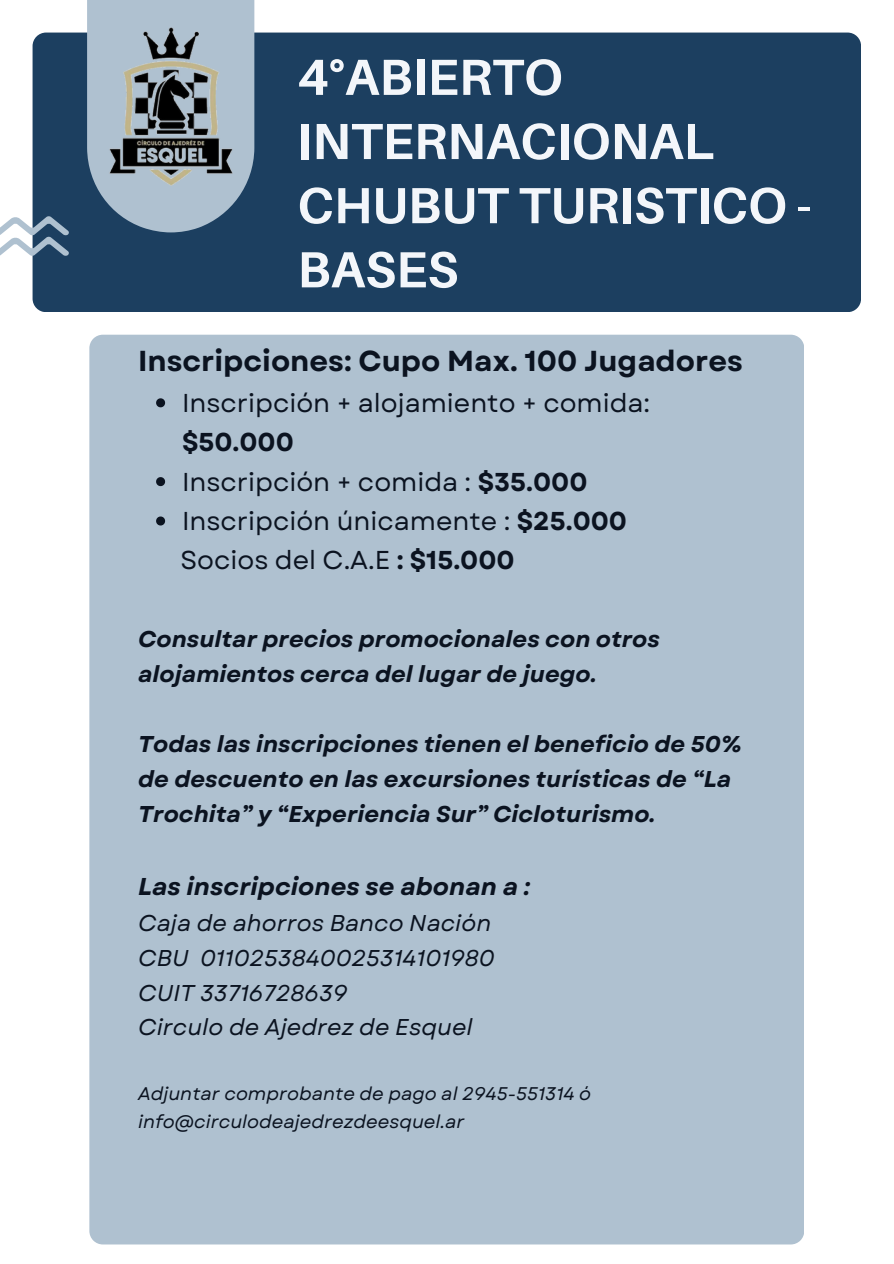
<style>
.page{position:relative;width:894px;height:1264px;background:#fff}
.page>*{position:absolute;margin:0;border:0;box-sizing:border-box;transform-origin:0 0}
.t1{font:700 50.85px/64.2px "Aileron";color:#f3f6fa}
.t2{font:700 28.8px "Garet";color:#0b1320}
.t3{font:25.8px/39.3px "Garet";color:#0b1320}
.t4{font:italic 700 24.3px "Garet";color:#0b1320}
.t5{font:italic 700 22.8px/34.8px "Garet";color:#0b1320}
.t6{font:italic 22.8px/34.8px "Garet";color:#0b1320}
.t7{font:italic 18.3px "Garet";color:#0b1320}
.s1{font-weight:700}
</style>
<div class="page">
<div style="left:33px;top:33px;width:827px;height:279px;background:#1c3f60;border-radius:14px"></div>
<svg style="left:87px;top:0;width:167px;height:232px"></svg>
<svg style="left:0;top:216px;width:69px;height:40px"></svg>
<div style="left:89px;top:335px;width:715px;height:909px;background:#afc1d0"></div>
<svg style="left:156px;top:398px;width:9px;height:9px"></svg>
<svg style="left:156px;top:477px;width:9px;height:9px"></svg>
<svg style="left:156px;top:516px;width:9px;height:9px"></svg>
<img style="left:89px;top:19px;width:166px;height:174px">
<p class="t1" style="left:297px;top:44px;width:516px">4°ABIERTO<br>INTERNACIONAL<br>CHUBUT TURISTICO -<br>BASES</p>
<h1 class="t2" style="left:138px;top:340px;width:606px">Inscripciones: Cupo Max. 100 Jugadores</h1>
<p class="t3" style="left:182px;top:383px;width:469px">Inscripción + alojamiento + comida: <span class="s1">$50.000</span></p>
<h2 class="t3" style="left:182px;top:462px;width:407px">Inscripción + comida : <span class="s1">$35.000</span></h2>
<p class="t3" style="left:182px;top:501px;width:446px">Inscripción únicamente : <span class="s1">$25.000</span></p>
<p class="t3" style="left:180px;top:541px;width:335px">Socios del C.A.E <span class="s1">: $15.000</span></p>
<p class="t5" style="left:138px;top:621px;width:523px">Consultar precios promocionales con otros alojamientos cerca del lugar de juego.</p>
<h3 class="t5" style="left:138px;top:726px;width:605px">Todas las inscripciones tienen el beneficio de 50% de descuento en las excursiones turísticas de “La<br>Trochita” y “Experiencia Sur” Cicloturismo.</h3>
<h4 class="t4" style="left:138px;top:868px;width:393px">Las inscripciones se abonan a :</h4>
<h4 class="t6" style="left:138px;top:905px;width:358px">Caja de ahorros Banco Nación<br>CBU 0110253840025314101980<br>CUIT 33716728639<br>Circulo de Ajedrez de Esquel</h4>
<h4 class="t7" style="left:138px;top:1079px;width:454px">Adjuntar comprobante de pago al 2945-551314 ó</h4>
<h3 class="t7" style="left:138px;top:1108px;width:328px">info@circulodeajedrezdeesquel.ar</h3>
</div>
